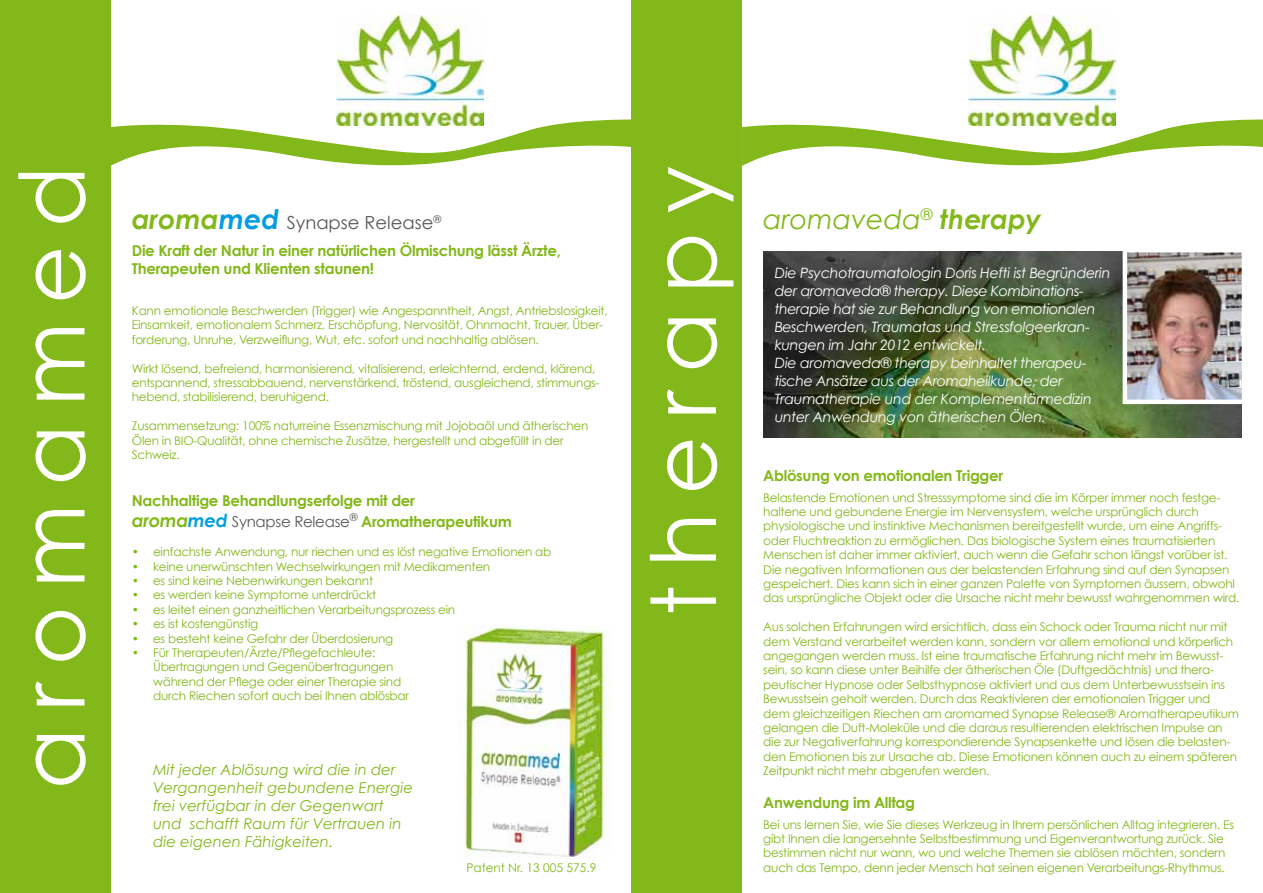
<style>
.page{position:relative;width:1263px;height:893px;background:#fff}
.page>*{position:absolute;margin:0;border:0;box-sizing:border-box;transform-origin:0 0}
.t1{font:90px "Century Gothic";letter-spacing:.2em;color:#fff}
.t2{font:italic 27px "Century Gothic";color:#83b81a}
.t3{font:18px "Century Gothic";color:#58585a}
.t4{font:700 15px/18px "Century Gothic";letter-spacing:-.02em;color:#83b81a}
.t5{font:italic 15px/18px "Century Gothic";color:#83b81a}
.t6{font:italic 14.25px/18px "Century Gothic";letter-spacing:-.02em;color:#fff}
.t7{font:12px/14.4px "Century Gothic";letter-spacing:-.02em;color:#83b81a}
.t8{font:12px "Century Gothic";color:#83b81a}
.s1{font-weight:700;font-style:italic;font-size:27px;color:#83b81a}
.s2{font-weight:700;font-style:italic;font-size:27px;color:#009ee0}
.s3{font-style:italic;font-size:18px}
.s4{font-style:italic;font-size:18px;color:#009ee0}
.s5{font-weight:400;color:#58585a}
.s6{font-weight:700}
</style>
<div class="page">
<img style="left:763px;top:252px;width:479px;height:186px">
<div style="left:631px;top:0;width:111px;height:893px;background:#83b81a"></div>
<img style="left:968px;top:16px;width:147px;height:103px">
<div style="left:0;top:0;width:111px;height:893px;background:#83b81a"></div>
<svg style="left:111px;top:119px;width:520px;height:47px"></svg>
<img style="left:337px;top:16px;width:147px;height:109px">
<img style="left:458px;top:625px;width:152px;height:232px">
<img style="left:1128px;top:253px;width:113px;height:146px">
<div style="left:1123px;top:248px;width:123px;height:156px;border:4px solid #fff"></div>
<svg style="left:742px;top:119px;width:521px;height:47px"></svg>
<h1 class="t1" style="left:-3px;top:789px;width:625px;rotate:-90deg">aromamed</h1>
<h3 class="t3" style="left:132px;top:211px;width:311px"><span class="s1">aroma</span><span class="s2">med</span> Synapse Release<sup>®</sup></h3>
<p class="t4" style="left:132px;top:241px;width:430px">Die Kraft der Natur in einer natürlichen Ölmischung lässt Ärzte,<br>Therapeuten und Klienten staunen!</p>
<p class="t7" style="left:132px;top:303px;width:477px">Kann emotionale Beschwerden (Trigger) wie Angespanntheit, Angst, Antriebslosigkeit,<br>Einsamkeit, emotionalem Schmerz, Erschöpfung, Nervosität, Ohnmacht, Trauer, Über&shy;forderung, Unruhe, Verzweiflung, Wut, etc. sofort und nachhaltig ablösen.</p>
<p class="t7" style="left:132px;top:361px;width:469px">Wirkt lösend, befreiend, harmonisierend, vitalisierend, erleichternd, erdend, klärend, entspannend, stressabbauend, nervenstärkend, tröstend, ausgleichend, stimmungs&shy;hebend, stabilisierend, beruhigend.</p>
<p class="t7" style="left:132px;top:418px;width:458px">Zusammensetzung: 100% naturreine Essenzmischung mit Jojobaöl und ätherischen<br>Ölen in BIO-Qualität, ohne chemische Zusätze, hergestellt und abgefüllt in der<br>Schweiz.</p>
<p class="t4" style="left:132px;top:489px;width:381px;line-height:21.6px">Nachhaltige Behandlungserfolge mit der <span class="s3">aroma</span><span class="s4">med</span> <span class="s5">Synapse Release</span><sup>®</sup> Aromatherapeutikum</p>
<p class="t7" style="left:132px;top:544px;width:421px">• einfachste Anwendung, nur riechen und es löst negative Emotionen ab</p>
<p class="t7" style="left:132px;top:559px;width:360px">• keine unerwünschten Wechselwirkungen mit Medikamenten</p>
<p class="t7" style="left:132px;top:573px;width:243px">• es sind keine Nebenwirkungen bekannt</p>
<p class="t7" style="left:132px;top:588px;width:246px">• es werden keine Symptome unterdrückt</p>
<p class="t7" style="left:132px;top:602px;width:325px">• es leitet einen ganzheitlichen Verarbeitungsprozess ein</p>
<p class="t7" style="left:132px;top:616px;width:128px">• es ist kostengünstig</p>
<p class="t7" style="left:132px;top:631px;width:263px">• es besteht keine Gefahr der Überdosierung</p>
<p class="t7" style="left:153px;top:645px;width:257px;text-indent:-21px">• Für Therapeuten/Ärzte/Pflegefachleute:<br>Übertragungen und Gegenübertragungen während der Pflege oder einer Therapie sind durch Riechen sofort auch bei Ihnen ablösbar</p>
<p class="t5" style="left:153px;top:760px;width:262px">Mit jeder Ablösung wird die in der<br>Vergangenheit gebundene Energie frei verfügbar in der Gegenwart und schafft Raum für Vertrauen in die eigenen Fähigkeiten.</p>
<p class="t8" style="left:466px;top:860px;width:131px">Patent Nr. 13 005 575.9</p>
<h1 class="t1" style="left:629px;top:616px;width:452px;rotate:-90deg">therapy</h1>
<h2 class="t2" style="left:763px;top:202px;width:280px">aromaveda<sup>®</sup> <span class="s6">therapy</span></h2>
<p class="t6" style="left:775px;top:264px;width:337px">Die Psychotraumatologin Doris Hefti ist Begründerin der aromaveda® therapy. Diese Kombinations&shy;therapie hat sie zur Behandlung von emotionalen Beschwerden, Traumatas und Stressfolgeerkran&shy;kungen im Jahr 2012 entwickelt.<br>Die aromaveda® therapy beinhaltet therapeu&shy;tische Ansätze aus der Aromaheilkunde, der Traumatherapie und der Komplementärmedizin unter Anwendung von ätherischen Ölen.</p>
<p class="t4" style="left:763px;top:466px;width:241px">Ablösung von emotionalen Trigger</p>
<p class="t7" style="left:763px;top:490px;width:478px">Belastende Emotionen und Stresssymptome sind die im Körper immer noch festge&shy;haltene und gebundene Energie im Nervensystem, welche ursprünglich durch physiologische und instinktive Mechanismen bereitgestellt wurde, um eine Angriffs&shy;oder Fluchtreaktion zu ermöglichen. Das biologische System eines traumatisierten Menschen ist daher immer aktiviert, auch wenn die Gefahr schon längst vorüber ist.<br>Die negativen Informationen aus der belastenden Erfahrung sind auf den Synapsen gespeichert. Dies kann sich in einer ganzen Palette von Symptomen äussern, obwohl das ursprüngliche Objekt oder die Ursache nicht mehr bewusst wahrgenommen wird.</p>
<p class="t7" style="left:763px;top:619px;width:477px">Aus solchen Erfahrungen wird ersichtlich, dass ein Schock oder Trauma nicht nur mit dem Verstand verarbeitet werden kann, sondern vor allem emotional und körperlich angegangen werden muss. Ist eine traumatische Erfahrung nicht mehr im Bewusst&shy;sein, so kann diese unter Beihilfe der ätherischen Öle (Duftgedächtnis) und thera&shy;peutischer Hypnose oder Selbsthypnose aktiviert und aus dem Unterbewusstsein ins Bewusstsein geholt werden. Durch das Reaktivieren der emotionalen Trigger und dem gleichzeitigen Riechen am aromamed Synapse Release® Aromatherapeutikum gelangen die Duft-Moleküle und die daraus resultierenden elektrischen Impulse an die zur Negativerfahrung korrespondierende Synapsenkette und lösen die belasten&shy;den Emotionen bis zur Ursache ab. Diese Emotionen können auch zu einem späteren Zeitpunkt nicht mehr abgerufen werden.</p>
<p class="t4" style="left:763px;top:793px;width:153px">Anwendung im Alltag</p>
<p class="t7" style="left:763px;top:817px;width:472px">Bei uns lernen Sie, wie Sie dieses Werkzeug in Ihrem persönlichen Alltag integrieren. Es gibt Ihnen die langersehnte Selbstbestimmung und Eigenverantwortung zurück. Sie bestimmen nicht nur wann, wo und welche Themen sie ablösen möchten, sondern auch das Tempo, denn jeder Mensch hat seinen eigenen Verarbeitungs-Rhythmus.</p>
</div>
